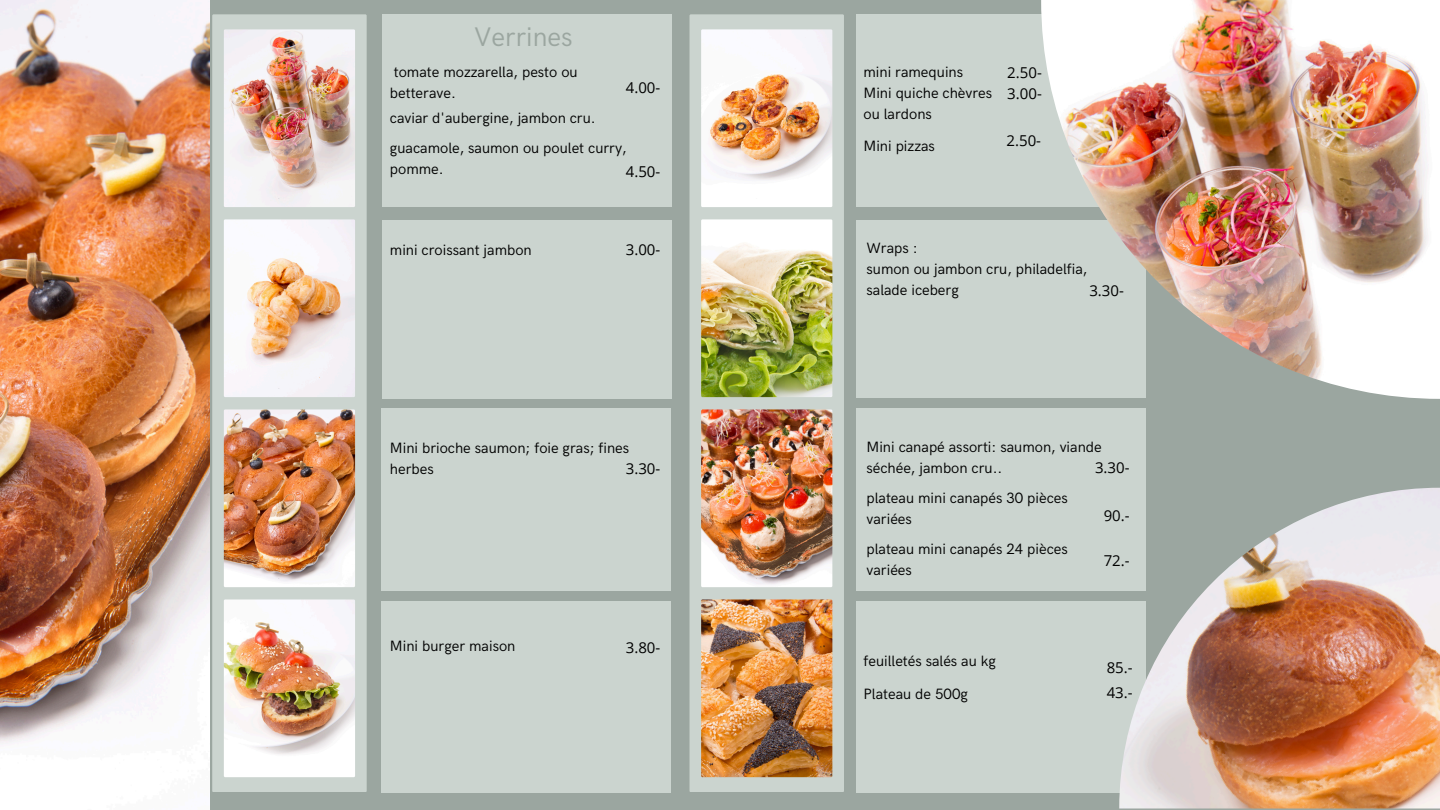
<style>
.page{position:relative;width:1440px;height:810px;background:#9ba6a0}
.page>*{position:absolute;margin:0;border:0;box-sizing:border-box;transform-origin:0 0}
.t1{font:27px "HK Grotesk";color:#9ba6a0}
.t2{font:15px/21px "HK Grotesk";color:#000}
.t3{font:15px "Open Sans";color:#000}
</style>
<div class="page">
<img style="left:0;top:0;width:209px;height:810px">
<div style="left:856px;top:14px;width:289px;height:193px;background:#cbd4cf"></div>
<div style="left:212px;top:14px;width:155px;height:778px;background:#cbd4cf"></div>
<img style="left:224px;top:599px;width:131px;height:178px">
<img style="left:224px;top:409px;width:131px;height:178px">
<img style="left:224px;top:29px;width:131px;height:178px">
<img style="left:224px;top:219px;width:131px;height:178px">
<div style="left:690px;top:14px;width:154px;height:778px;background:#cbd4cf"></div>
<img style="left:701px;top:599px;width:131px;height:178px">
<img style="left:701px;top:409px;width:131px;height:178px">
<img style="left:701px;top:29px;width:131px;height:178px">
<img style="left:701px;top:219px;width:131px;height:178px">
<div style="left:382px;top:14px;width:289px;height:193px;background:#cbd4cf"></div>
<div style="left:382px;top:221px;width:289px;height:178px;background:#cbd4cf"></div>
<div style="left:382px;top:409px;width:289px;height:182px;background:#cbd4cf"></div>
<div style="left:382px;top:601px;width:289px;height:191px;background:#cbd4cf"></div>
<div style="left:856px;top:221px;width:289px;height:177px;background:#cbd4cf"></div>
<img style="left:1041px;top:0;width:399px;height:399px">
<div style="left:856px;top:409px;width:289px;height:182px;background:#cbd4cf"></div>
<div style="left:856px;top:601px;width:289px;height:191px;background:#cbd4cf"></div>
<img style="left:1119px;top:488px;width:321px;height:321px">
<p class="t1" style="left:474px;top:21px;width:100px">Verrines</p>
<p class="t2" style="left:390px;top:62px;width:189px">tomate mozzarella, pesto ou betterave.</p>
<p class="t2" style="left:390px;top:108px;width:207px">caviar d'aubergine, jambon cru.</p>
<p class="t2" style="left:390px;top:138px;width:238px">guacamole, saumon ou poulet curry, pomme.</p>
<p class="t3" style="left:626px;top:77px;width:36px">4.00-</p>
<p class="t3" style="left:626px;top:161px;width:36px">4.50-</p>
<p class="t2" style="left:390px;top:240px;width:143px">mini croissant jambon</p>
<p class="t3" style="left:626px;top:239px;width:36px">3.00-</p>
<p class="t2" style="left:390px;top:438px;width:241px">Mini brioche saumon; foie gras; fines herbes</p>
<p class="t3" style="left:626px;top:458px;width:36px">3.30-</p>
<p class="t2" style="left:390px;top:636px;width:127px">Mini burger maison</p>
<p class="t3" style="left:626px;top:637px;width:36px">3.80-</p>
<p class="t2" style="left:864px;top:62px;width:101px">mini ramequins</p>
<p class="t2" style="left:864px;top:83px;width:130px">Mini quiche chèvres</p>
<p class="t2" style="left:864px;top:104px;width:70px">ou lardons</p>
<p class="t2" style="left:864px;top:136px;width:73px">Mini pizzas</p>
<p class="t3" style="left:1007px;top:62px;width:36px">2.50-</p>
<p class="t3" style="left:1007px;top:83px;width:36px">3.00-</p>
<p class="t3" style="left:1007px;top:130px;width:36px">2.50-</p>
<p class="t2" style="left:867px;top:238px;width:53px">Wraps :</p>
<p class="t2" style="left:867px;top:259px;width:222px">sumon ou jambon cru, philadelfia, salade iceberg</p>
<p class="t3" style="left:1089px;top:280px;width:36px">3.30-</p>
<p class="t2" style="left:867px;top:437px;width:237px">Mini canapé assorti: saumon, viande séchée, jambon cru..</p>
<p class="t2" style="left:867px;top:488px;width:203px">plateau mini canapés 30 pièces variées</p>
<p class="t2" style="left:867px;top:539px;width:203px">plateau mini canapés 24 pièces variées</p>
<p class="t3" style="left:1095px;top:457px;width:36px">3.30-</p>
<p class="t3" style="left:1104px;top:505px;width:27px">90.-</p>
<p class="t3" style="left:1104px;top:550px;width:27px">72.-</p>
<p class="t2" style="left:864px;top:651px;width:134px">feuilletés salés au kg</p>
<p class="t2" style="left:864px;top:684px;width:106px">Plateau de 500g</p>
<p class="t3" style="left:1107px;top:682px;width:27px">43.-</p>
<p class="t3" style="left:1107px;top:657px;width:27px">85.-</p>
</div>
